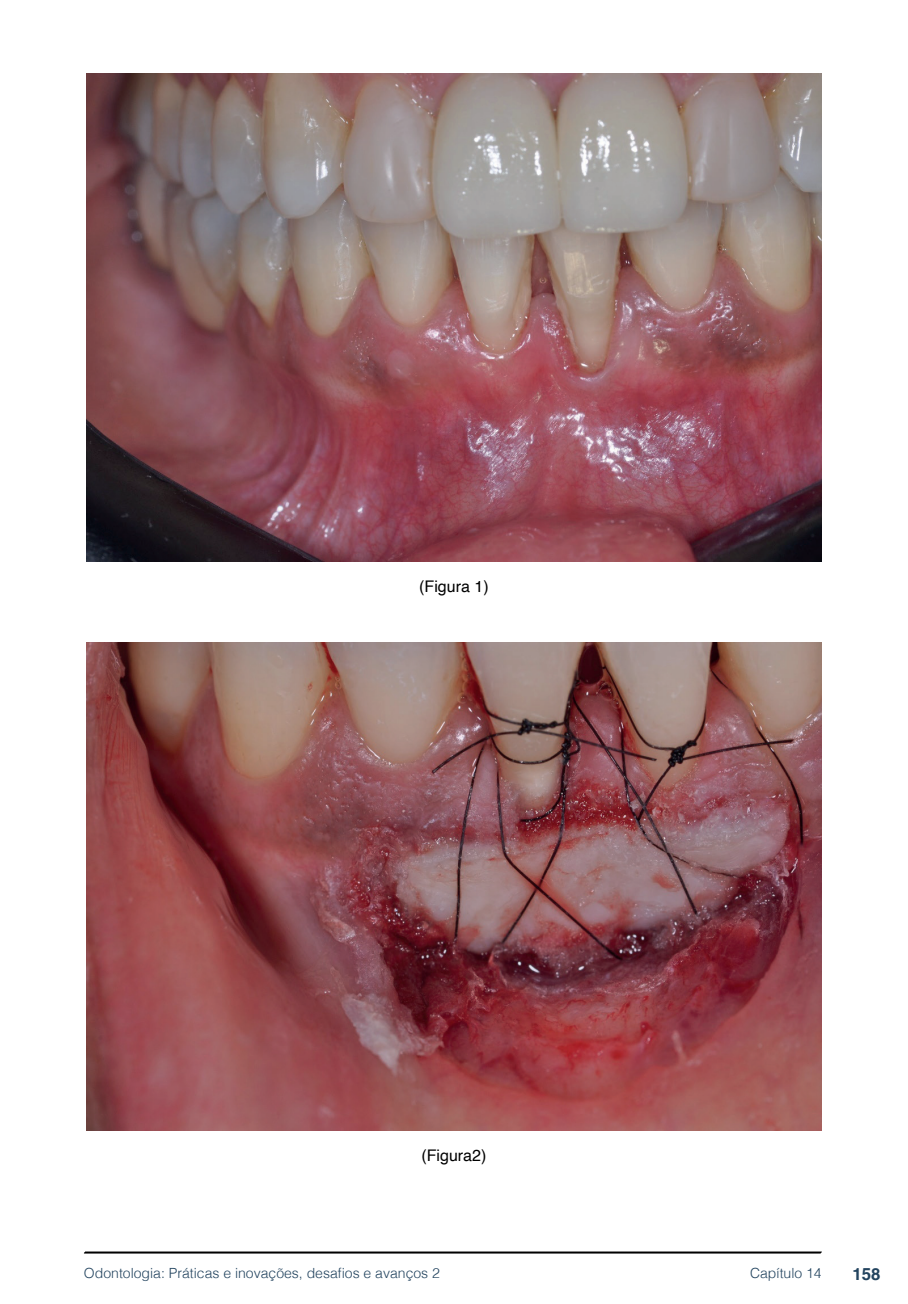
<style>
.page{position:relative;width:908px;height:1304px;background:#fff}
.page>*{position:absolute;margin:0;border:0;box-sizing:border-box;transform-origin:0 0}
.t1{font:700 16.8px "Helvetica";color:#23445f}
.imagens_graf_tab{font:16px "Helvetica";color:#000}
.t2{font:300 14px "Helvetica";color:#23445f}
</style>
<div class="page">
<svg style="left:84px;top:1251px;width:737px;height:3px;background:#515151"></svg>
<img style="left:86px;top:74px;width:735px;height:488px">
<img style="left:86px;top:642px;width:735px;height:488px">
<p class="imagens_graf_tab" style="left:419px;top:574px;width:71px">(Figura 1)</p>
<p class="imagens_graf_tab" style="left:421px;top:1143px;width:66px">(Figura2)</p>
<p class="t2" style="left:84px;top:1261px;width:357px">Odontologia: Práticas e inovações, desafios e avanços 2</p>
<p class="t2" style="left:749px;top:1261px;width:73px">Capítulo 14</p>
<p class="t1" style="left:851px;top:1264px;width:30px">158</p>
</div>
